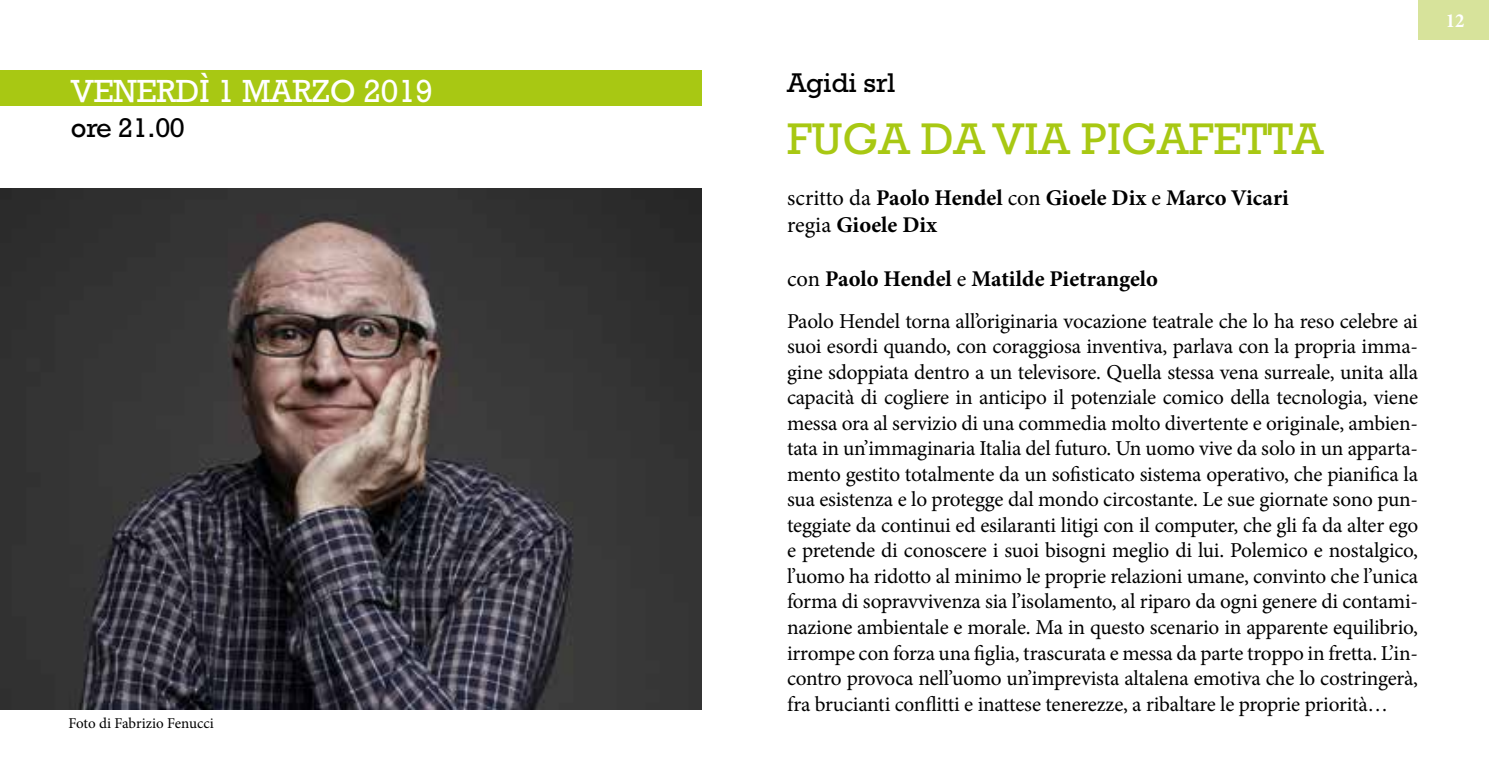
<style>
.page{position:relative;width:1489px;height:780px;background:#fff}
.page>*{position:absolute;margin:0;border:0;box-sizing:border-box;transform-origin:0 0}
.t1{font:45px "Rockwell";color:#a8c813}
.t2{font:32.5px "Rockwell";letter-spacing:-.01em;color:#fff}
.t3{font:27.5px "Rockwell";letter-spacing:-.005em;color:#000}
.t4{font:700 22.5px/27px "Minion Pro";color:#000}
.t5{font:21.25px/25.5px "Minion Pro";letter-spacing:-.01em;color:#000;text-align:justify}
.t6{font:700 condensed 20px "Minion Pro";color:#fff}
.t7{font:15px "Minion Pro";letter-spacing:-.02em;color:#000}
.s1{font-weight:400}
</style>
<div class="page">
<div style="left:0;top:70px;width:701px;height:36px;background:#a8c813"></div>
<img style="left:0;top:189px;width:702px;height:520px">
<div style="left:1417px;top:0;width:71px;height:39px;background:#d7e39b"></div>
<h2 class="t2" style="left:71px;top:72px;width:363px">VENERDÌ 1 MARZO 2019</h2>
<p class="t3" style="left:71px;top:112px;width:115px">ore 21.00</p>
<p class="t7" style="left:68px;top:713px;width:147px">Foto di Fabrizio Fenucci</p>
<p class="t3" style="left:787px;top:67px;width:110px">Agidi srl</p>
<h1 class="t1" style="left:787px;top:113px;width:538px">FUGA DA VIA PIGAFETTA</h1>
<p class="t4" style="left:787px;top:185px;width:503px"><span class="s1">scritto da</span> Paolo Hendel <span class="s1">con</span> Gioele Dix <span class="s1">e</span> Marco Vicari <span class="s1">regia</span> Gioele Dix</p>
<p class="t4" style="left:787px;top:266px;width:372px"><span class="s1">con</span> Paolo Hendel <span class="s1">e</span> Matilde Pietrangelo</p>
<p class="t5" style="left:787px;top:308px;width:632px">Paolo Hendel torna all’originaria vocazione teatrale che lo ha reso celebre ai suoi esordi quando, con coraggiosa inventiva, parlava con la propria imma&shy;gine sdoppiata dentro a un televisore. Quella stessa vena surreale, unita alla capacità di cogliere in anticipo il potenziale comico della tecnologia, viene messa ora al servizio di una commedia molto divertente e originale, ambien&shy;tata in un’immaginaria Italia del futuro. Un uomo vive da solo in un apparta&shy;mento gestito totalmente da un sofisticato sistema operativo, che pianifica la sua esistenza e lo protegge dal mondo circostante. Le sue giornate sono pun&shy;teggiate da continui ed esilaranti litigi con il computer, che gli fa da alter ego e pretende di conoscere i suoi bisogni meglio di lui. Polemico e nostalgico, l’uomo ha ridotto al minimo le proprie relazioni umane, convinto che l’unica forma di sopravvivenza sia l’isolamento, al riparo da ogni genere di contami&shy;nazione ambientale e morale. Ma in questo scenario in apparente equilibrio, irrompe con forza una figlia, trascurata e messa da parte troppo in fretta. L’in&shy;contro provoca nell’uomo un’imprevista altalena emotiva che lo costringerà, fra brucianti conflitti e inattese tenerezze, a ribaltare le proprie priorità…</p>
<p class="t6" style="left:1445px;top:9px;width:20px">12</p>
</div>
